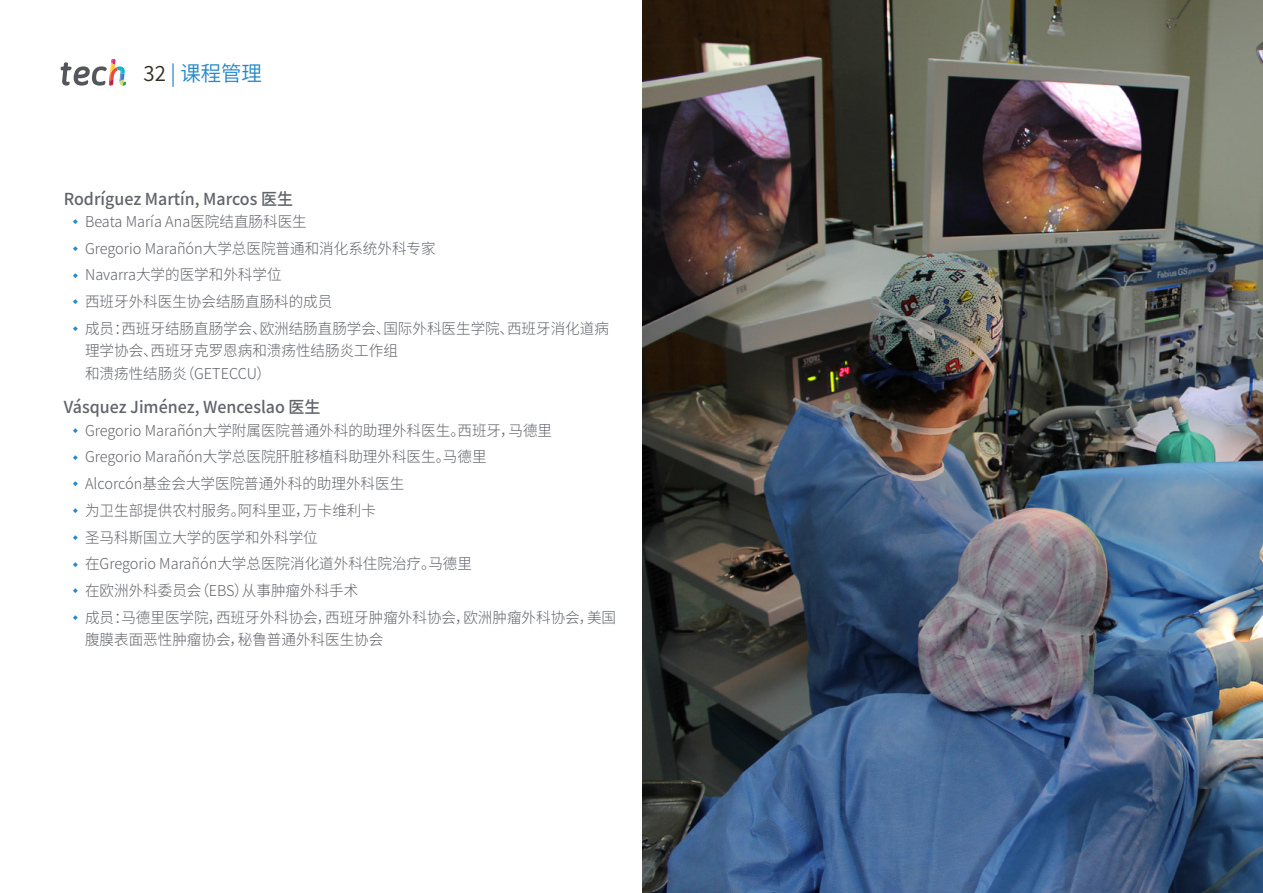
<style>
.page{position:relative;width:1263px;height:893px;background:#fff}
.page>*{position:absolute;margin:0;border:0;box-sizing:border-box;transform-origin:0 0}
.t1{font:21px "Source Han Sans CN";color:#2488c9}
.t2{font:500 16.5px "Source Han Sans CN";color:#61646a}
.t3{font:300 15px/26.7px "Source Han Sans CN";color:#61646a}
.s1{color:#312e20}
</style>
<div class="page">
<svg style="left:61px;top:59px;width:65px;height:27px"></svg>
<img style="left:642px;top:0;width:621px;height:893px">
<h1 class="t1" style="left:144px;top:61px;width:120px"><span class="s1">32</span> | 课程管理</h1>
<p class="t2" style="left:64px;top:189px;width:231px">Rodríguez Martín, Marcos 医生</p>
<p class="t3" style="left:85px;top:208px;width:525px">Beata María Ana医院结直肠科医生<br>Gregorio Marañón大学总医院普通和消化系统外科专家<br>Navarra大学的医学和外科学位<br>西班牙外科医生协会结肠直肠科的成员<br>成员：西班牙结肠直肠学会、欧洲结肠直肠学会、国际外科医生学院、西班牙消化道病</p>
<p class="t3" style="left:85px;top:340px;width:314px;line-height:22.5px">理学协会、西班牙克罗恩病和溃疡性结肠炎工作组和溃疡性结肠炎（GETECCU）</p>
<p class="t2" style="left:64px;top:398px;width:258px">Vásquez Jiménez, Wenceslao 医生</p>
<p class="t3" style="left:85px;top:417px;width:533px">Gregorio Marañón大学附属医院普通外科的助理外科医生。西班牙，马德里<br>Gregorio Marañón大学总医院肝脏移植科助理外科医生。马德里<br>Alcorcón基金会大学医院普通外科的助理外科医生<br>为卫生部提供农村服务。阿科里亚，万卡维利卡<br>圣马科斯国立大学的医学和外科学位<br>在Gregorio Marañón大学总医院消化道外科住院治疗。马德里<br>在欧洲外科委员会（EBS）从事肿瘤外科手术<br>成员：马德里医学院，西班牙外科协会，西班牙肿瘤外科协会，欧洲肿瘤外科协会，美国</p>
<p class="t3" style="left:85px;top:627px;width:300px">腹膜表面恶性肿瘤协会，秘鲁普通外科医生协会</p>
</div>
